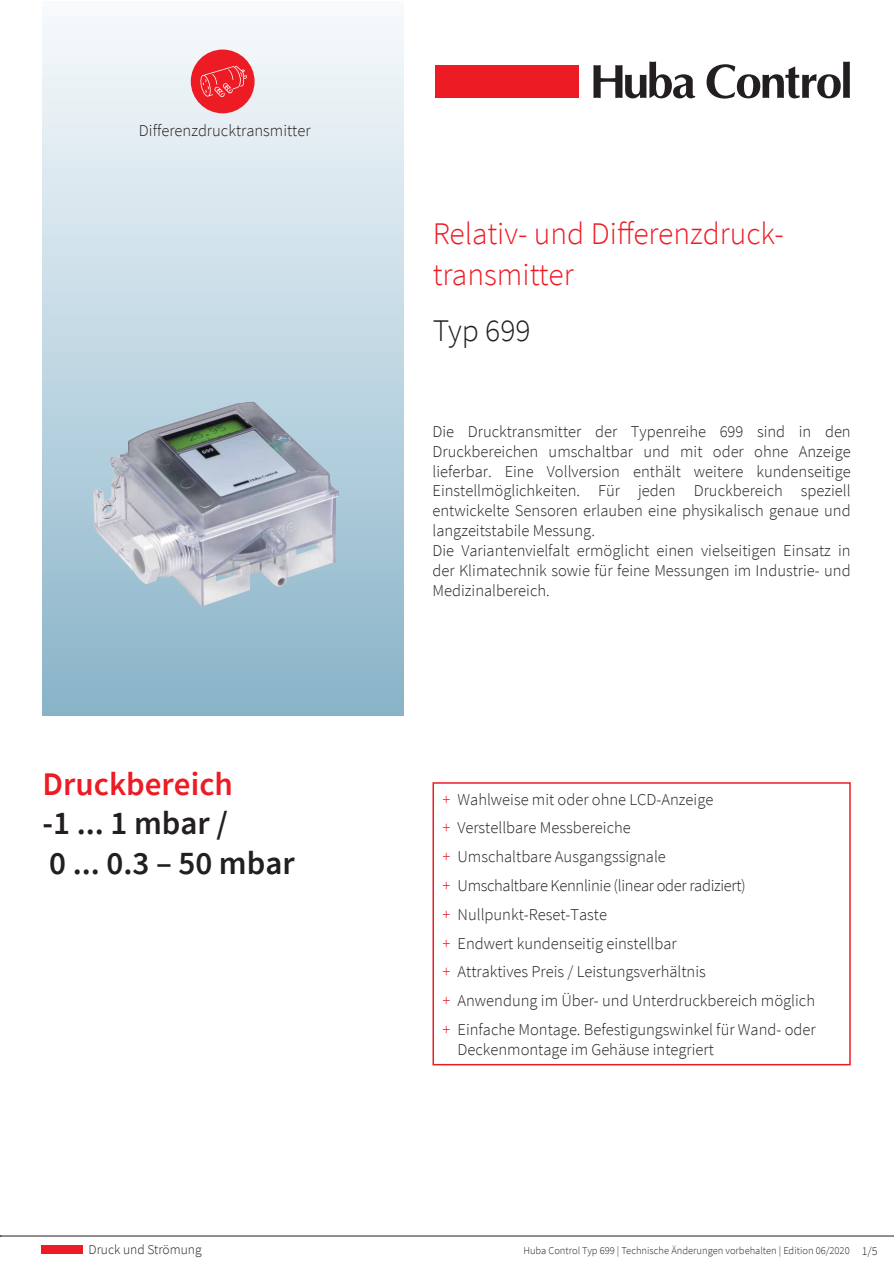
<style>
.page{position:relative;width:895px;height:1265px;background:#fff}
.page>*{position:absolute;margin:0;border:0;box-sizing:border-box;transform-origin:0 0}
.t1{font:600 33px/39.6px "Source Sans Pro";color:#231f20}
.t2{font:600 33px "Source Sans Pro";color:#ed1c24}
.t3{font:300 31.5px/40.5px "Source Sans Pro";color:#ed1c24}
.t4{font:300 31.5px "Source Sans Pro";color:#231f20}
.t5{font:300 16.5px/19.8px "Source Sans Pro";color:#231f20}
.t6{font:300 13.5px "Source Sans Pro";color:#231f20}
.t7{font:300 10.5px "Source Sans Pro";color:#231f20}
.s1{color:#ed1c24}
.s2{font-size:12px}
</style>
<div class="page">
<hr style="left:0;top:1235px;width:893px;height:1px;background:#231f20">
<div style="left:41px;top:1245px;width:42px;height:9px;background:#ed1c24"></div>
<div style="left:435px;top:65px;width:144px;height:33px;background:#ed1c24"></div>
<svg style="left:593px;top:62px;width:102px;height:36px"></svg>
<svg style="left:706px;top:62px;width:143px;height:37px"></svg>
<div style="left:43px;top:2px;width:360px;height:714px;background:linear-gradient(to bottom,#f8fbfd,#89b4c9)"></div>
<img style="left:93px;top:401px;width:246px;height:205px">
<div style="left:191px;top:50px;width:63px;height:63px;background:#ed1c24;border-radius:50%"></div>
<svg style="left:200px;top:66px;width:47px;height:31px"></svg>
<div style="left:432px;top:782px;width:418px;height:283px;border:2px solid #ed1c24"></div>
<p class="t5" style="left:139px;top:121px;width:173px">Differenzdrucktransmitter</p>
<h1 class="t2" style="left:43px;top:762px;width:192px">Druckbereich</h1>
<h1 class="t1" style="left:43px;top:803px;width:254px">-1 ... 1 mbar /<br>0 ... 0.3 – 50 mbar</h1>
<h2 class="t3" style="left:433px;top:213px;width:353px">Relativ- und Differenzdruck&shy;transmitter</h2>
<h2 class="t4" style="left:433px;top:310px;width:99px">Typ 699</h2>
<p class="t5" style="left:432px;top:421px;width:420px">Die Drucktransmitter der Typenreihe 699 sind in den Druckbereichen umschaltbar und mit oder ohne Anzeige lieferbar. Eine Vollversion enthält weitere kundenseitige Einstellmöglichkeiten. Für jeden Druckbereich speziell entwickelte Sensoren erlauben eine physikalisch genaue und langzeitstabile Messung.<br>Die Variantenvielfalt ermöglicht einen vielseitigen Einsatz in der Klimatechnik sowie für feine Messungen im Industrie- und Medizinalbereich.</p>
<p class="t5" style="left:442px;top:784px;width:375px;line-height:28.8px"><span class="s1">+</span> Wahlweise mit oder ohne LCD-Anzeige<br><span class="s1">+</span> Verstellbare Messbereiche<br><span class="s1">+</span> Umschaltbare Ausgangssignale<br><span class="s1">+</span> Umschaltbare Kennlinie (linear oder radiziert)<br><span class="s1">+</span> Nullpunkt-Reset-Taste<br><span class="s1">+</span> Endwert kundenseitig einstellbar<br><span class="s1">+</span> Attraktives Preis / Leistungsverhältnis<br><span class="s1">+</span> Anwendung im Über- und Unterdruckbereich möglich <span class="s1">+</span> Einfache Montage. Befestigungswinkel für Wand- oder</p>
<p class="t5" style="left:457px;top:1039px;width:258px">Deckenmontage im Gehäuse integriert</p>
<p class="t6" style="left:88px;top:1240px;width:115px">Druck und Strömung</p>
<p class="t7" style="left:523px;top:1243px;width:356px">Huba Control Typ 699 | Technische Änderungen vorbehalten | Edition 06/2020 <span class="s2">1/5</span></p>
</div>
